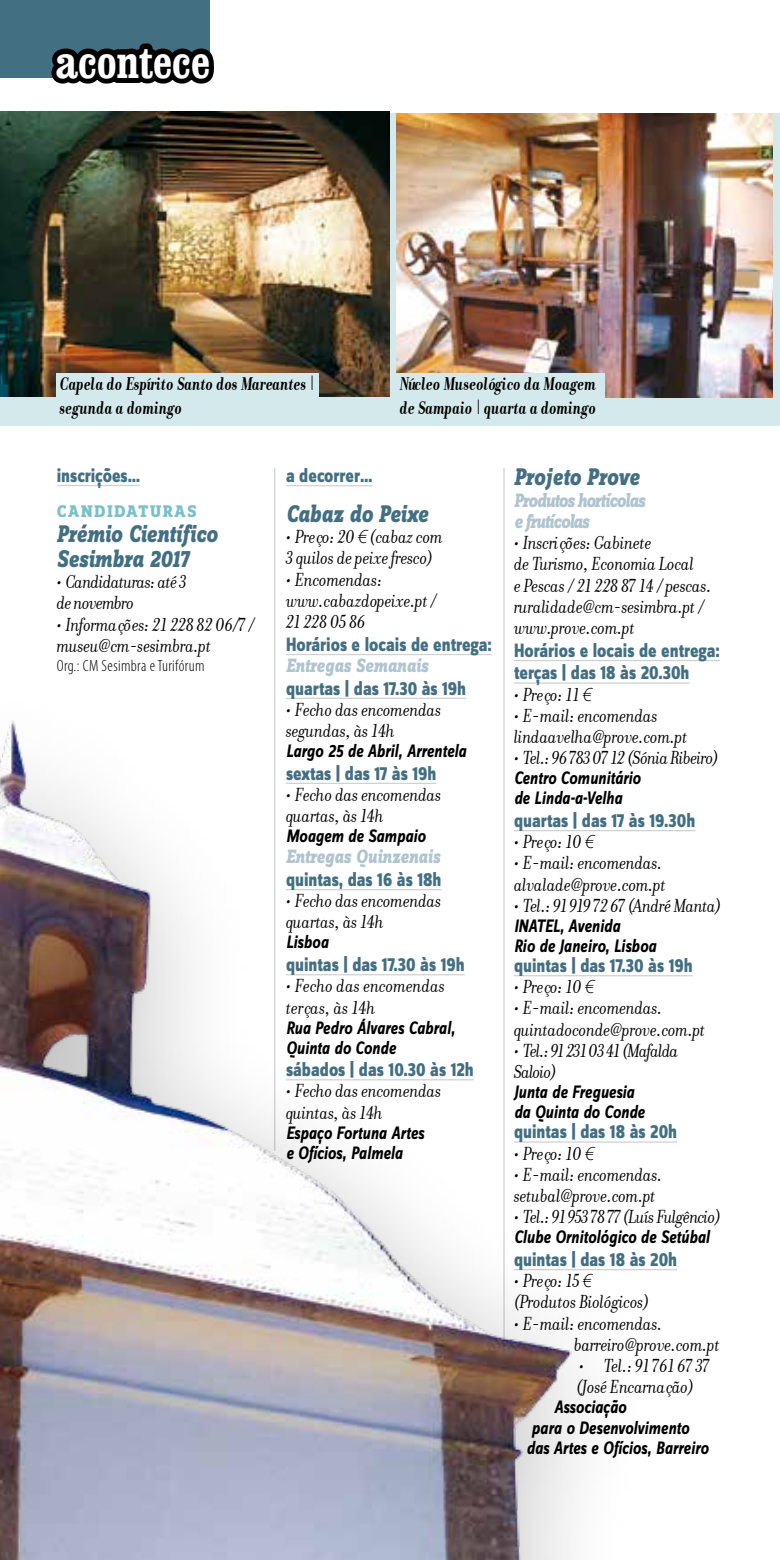
<style>
.page{position:relative;width:780px;height:1560px;background:#fff}
.page>*{position:absolute;margin:0;border:0;box-sizing:border-box;transform-origin:0 0}
.t1{font:700 condensed 45px "Clarendon";letter-spacing:-.01em;color:#fff}
.t2{font:italic 800 25px/25px "Zine Slab Dis";color:#436f82;scale:.85 1}
.t3{font:italic 20px/21.2px "Donatora";letter-spacing:-.01em;color:#000}
.t4{font:800 20px/22.5px "Zine Sans Dis";color:#436f82;scale:.85 1}
.t5{font:italic 700 20px/24px "Donatora";color:#000;scale:.85 1}
.t6{font:italic 20px/21.2px "Donatora";letter-spacing:-.03em;color:#000}
.t7{font:italic 800 20px "Zine Slab Dis";color:#afc4cf;scale:.85 1}
.t8{font:italic 20px/21.2px "Donatora";letter-spacing:-.04em;color:#000}
.t9{font:italic 800 20px/21.2px "Zine Slab Dis";letter-spacing:-.04em;color:#afc4cf;scale:.85 1}
.t10{font:italic 700 18.75px/20px "Zine Sans Dis";color:#000;scale:.85 1}
.t11{font:800 17.5px "Zine Slab Dis";letter-spacing:.1em;color:#7ac0c8}
.t12{font:300 condensed 16.25px "Myriad Pro";letter-spacing:.025em;color:#000}
.s1{font-family:"Myriad Pro";font-weight:300}
</style>
<div class="page">
<div style="left:0;top:0;width:209px;height:78px;background:#436f82"></div>
<svg style="left:51px;top:38px;width:163px;height:46px"></svg>
<div style="left:0;top:113px;width:780px;height:312px;background:#d4e9eb"></div>
<img style="left:0;top:112px;width:390px;height:285px">
<img style="left:396px;top:113px;width:376px;height:284px">
<div style="left:57px;top:372px;width:262px;height:53px;background:#d4e9eb"></div>
<div style="left:396px;top:372px;width:208px;height:53px;background:#d4e9eb"></div>
<hr style="left:274px;top:468px;width:1px;height:682px;background:#d0d1d2">
<hr style="left:503px;top:468px;width:1px;height:1020px;background:#d0d1d2">
<hr style="left:57px;top:485px;width:83px;height:1px;background:#d0d1d2">
<hr style="left:286px;top:485px;width:86px;height:1px;background:#d0d1d2">
<img style="left:0;top:687px;width:628px;height:872px">
<h1 class="t1" style="left:55px;top:35px;width:157px">acontece</h1>
<p class="t5" style="left:60px;top:372px;width:302px">Capela do Espírito Santo dos Mareantes | segunda a domingo</p>
<p class="t5" style="left:399px;top:372px;width:233px">Núcleo Museológico da Moagem de Sampaio | quarta a domingo</p>
<p class="t5" style="left:48px;top:396px;width:30px">aaa</p>
<p class="t4" style="left:57px;top:465px;width:100px">inscrições…</p>
<p class="t11" style="left:57px;top:501px;width:141px">CANDIDATURAS</p>
<p class="t2" style="left:57px;top:522px;width:191px">Prémio Científico<br>Sesimbra 2017</p>
<p class="t6" style="left:57px;top:571px;width:132px">• Candidaturas: até 3 de novembro</p>
<p class="t3" style="left:57px;top:613px;width:200px">• Informações: 21 228 82 06/7 / museu@cm-sesimbra.pt</p>
<p class="t12" style="left:57px;top:655px;width:149px">Org.: CM Sesimbra e Turifórum</p>
<p class="t4" style="left:286px;top:465px;width:103px">a decorrer…</p>
<p class="t2" style="left:286px;top:502px;width:169px">Cabaz do Peixe</p>
<p class="t3" style="left:286px;top:526px;width:158px">• Preço: 20 <span class="s1">€</span> (cabaz com<br>3 quilos de peixe fresco)</p>
<p class="t3" style="left:286px;top:569px;width:152px">• Encomendas: www.cabazdopeixe.pt /<br>21 228 05 86</p>
<p class="t4" style="left:286px;top:634px;width:244px">Horários e locais de entrega:</p>
<p class="t7" style="left:286px;top:654px;width:169px">Entregas Semanais</p>
<p class="t4" style="left:286px;top:677px;width:213px">quartas | das 17.30 às 19h</p>
<p class="t3" style="left:286px;top:699px;width:157px">• Fecho das encomendas segundas, às 14h</p>
<p class="t10" style="left:286px;top:741px;width:214px">Largo 25 de Abril, Arrentela</p>
<p class="t4" style="left:286px;top:762px;width:178px">sextas | das 17 às 19h</p>
<p class="t3" style="left:286px;top:784px;width:157px">• Fecho das encomendas quartas, às 14h</p>
<p class="t10" style="left:286px;top:826px;width:166px">Moagem de Sampaio</p>
<p class="t7" style="left:286px;top:846px;width:183px">Entregas Quinzenais</p>
<p class="t4" style="left:286px;top:869px;width:184px">quintas, das 16 às 18h</p>
<p class="t3" style="left:286px;top:890px;width:157px">• Fecho das encomendas quartas, às 14h</p>
<p class="t10" style="left:286px;top:933px;width:52px">Lisboa</p>
<p class="t4" style="left:286px;top:954px;width:212px">quintas | das 17.30 às 19h</p>
<p class="t3" style="left:286px;top:975px;width:161px">• Fecho das encomendas terças, às 14h</p>
<p class="t10" style="left:286px;top:1018px;width:200px">Rua Pedro Álvares Cabral,<br>Quinta do Conde</p>
<p class="t4" style="left:286px;top:1059px;width:222px">sábados | das 10.30 às 12h</p>
<p class="t3" style="left:286px;top:1080px;width:157px">• Fecho das encomendas quintas, às 14h</p>
<p class="t10" style="left:286px;top:1123px;width:164px">Espaço Fortuna Artes e Ofícios, Palmela</p>
<p class="t2" style="left:514px;top:466px;width:149px">Projeto Prove</p>
<p class="t9" style="left:514px;top:490px;width:155px">Produtos hortícolas e frutícolas</p>
<p class="t3" style="left:514px;top:532px;width:199px">• Inscrições: Gabinete<br>de Turismo, Economia Local<br>e Pescas / 21 228 87 14 / pescas. ruralidade@cm-sesimbra.pt / www.prove.com.pt</p>
<p class="t4" style="left:514px;top:640px;width:244px">Horários e locais de entrega: terças | das 18 às 20.30h</p>
<p class="t3" style="left:514px;top:683px;width:79px">• Preço: 11 <span class="s1">€</span></p>
<p class="t3" style="left:514px;top:705px;width:175px">• E-mail: encomendas lindaavelha@prove.com.pt</p>
<p class="t6" style="left:514px;top:747px;width:206px">• Tel.: 96 783 07 12 (Sónia Ribeiro)</p>
<p class="t10" style="left:514px;top:769px;width:151px">Centro Comunitário de Linda-a-Velha</p>
<p class="t4" style="left:514px;top:810px;width:215px">quartas | das 17 às 19.30h</p>
<p class="t3" style="left:514px;top:831px;width:82px">• Preço: 10 <span class="s1">€</span></p>
<p class="t3" style="left:514px;top:852px;width:153px">• E-mail: encomendas. alvalade@prove.com.pt</p>
<p class="t3" style="left:514px;top:894px;width:209px">• Tel.: 91 919 72 67 (André Manta)</p>
<p class="t10" style="left:514px;top:916px;width:169px">INATEL, Avenida<br>Rio de Janeiro, Lisboa</p>
<p class="t4" style="left:514px;top:955px;width:212px">quintas | das 17.30 às 19h</p>
<p class="t3" style="left:514px;top:976px;width:82px">• Preço: 10 <span class="s1">€</span></p>
<p class="t3" style="left:514px;top:997px;width:193px">• E-mail: encomendas. quintadoconde@prove.com.pt</p>
<p class="t8" style="left:514px;top:1039px;width:166px">• Tel.: 91 231 03 41 (Mafalda<br>Saloio)</p>
<p class="t10" style="left:514px;top:1082px;width:155px">Junta de Freguesia da Quinta do Conde</p>
<p class="t4" style="left:514px;top:1121px;width:193px">quintas | das 18 às 20h</p>
<p class="t3" style="left:514px;top:1142px;width:82px">• Preço: 10 <span class="s1">€</span></p>
<p class="t3" style="left:514px;top:1163px;width:150px">• E-mail: encomendas. setubal@prove.com.pt</p>
<p class="t6" style="left:514px;top:1206px;width:208px">• Tel.: 91 953 78 77 (Luís Fulgêncio)</p>
<p class="t10" style="left:514px;top:1227px;width:231px">Clube Ornitológico de Setúbal</p>
<p class="t4" style="left:514px;top:1248px;width:193px">quintas | das 18 às 20h</p>
<p class="t3" style="left:514px;top:1270px;width:137px">• Preço: 15 <span class="s1">€ </span>(Produtos Biológicos)</p>
<p class="t3" style="left:574px;top:1312px;width:147px;text-indent:-60px">• E-mail: encomendas. barreiro@prove.com.pt</p>
<p class="t3" style="left:576px;top:1354px;width:135px">• Tel.: 91 761 67 37 (José Encarnação)</p>
<p class="t10" style="left:526px;top:1397px;width:216px;text-indent:28px">Associação<br>para o Desenvolvimento das Artes e Ofícios, Barreiro</p>
</div>
